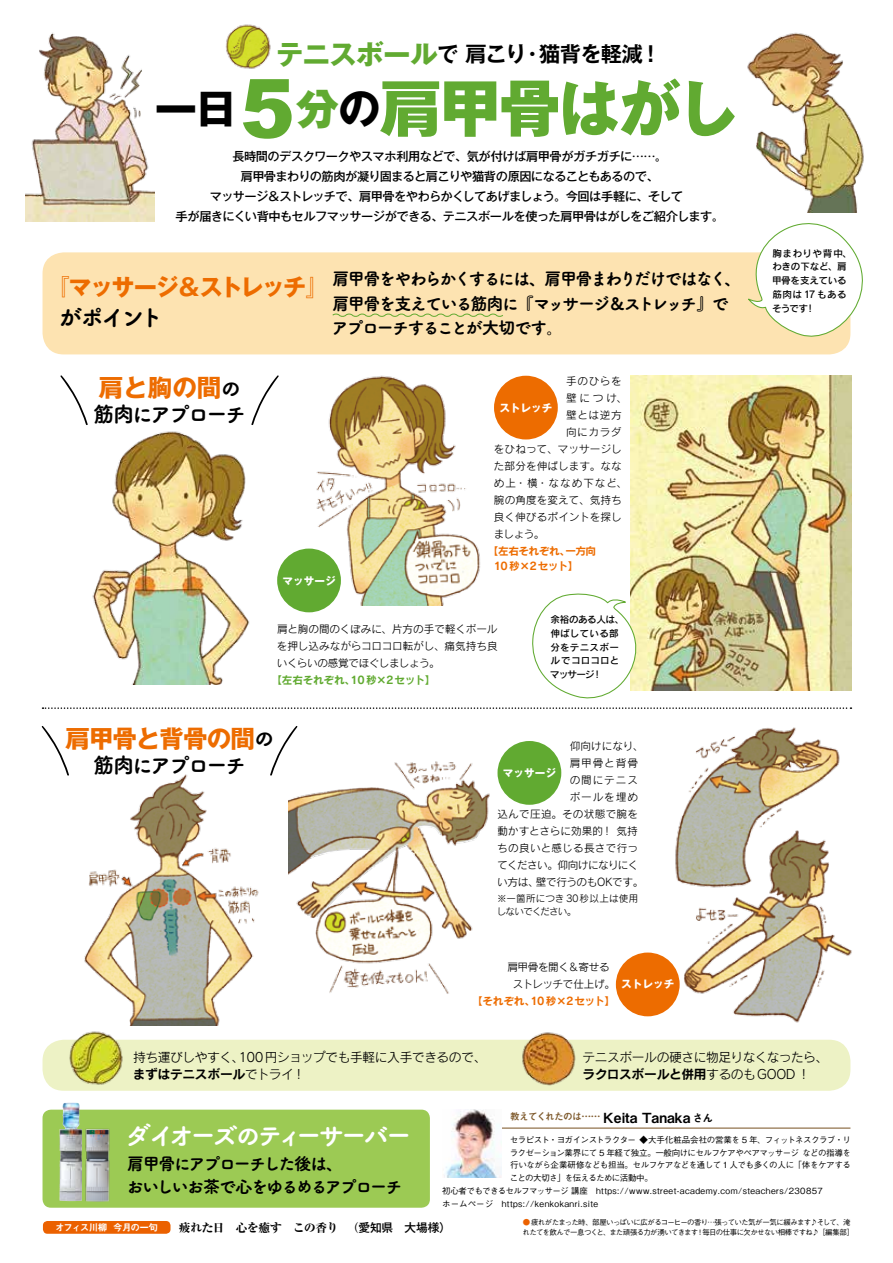
<style>
.page{position:relative;width:893px;height:1263px;background:#fff}
.page>*{position:absolute;margin:0;border:0;box-sizing:border-box;transform-origin:0 0}
.t1{font:900 81.9px "Arial";color:#61aa31}
.t2{font:800 61.65px "Gothic MB101 Pro";letter-spacing:-.035em;color:#61aa31}
.t3{font:700 42.45px "Gothic MB101 Pro";color:#000}
.t4{font:700 27.6px "Gothic MB101 Pro";letter-spacing:-.025em;color:#61aa31}
.t5{font:25.5px "Tsuku A Rd Gothic Std E";letter-spacing:-.13em;color:#fff}
.t6{font:700 24.6px "Gothic MB101 Pro";letter-spacing:-.03em;color:#ed6c00}
.t7{font:700 23.4px "Gothic MB101 Pro";letter-spacing:-.08em;color:#ed6c00}
.t8{font:23.4px "Tsuku A Rd Gothic Std E";letter-spacing:-.135em;color:#000}
.t9{font:700 21.3px "Gothic MB101 Pro De";letter-spacing:-.04em;color:#000}
.t10{font:21px "Tsuku A Rd Gothic Std E";letter-spacing:-.105em;color:#000}
.t11{font:16.95px/24.5px "Tsuku A Rd Gothic Std E";letter-spacing:-.105em;color:#000}
.t12{font:13.95px "Midashi Go Pro MB31";color:#000}
.t13{font:12.75px "Rodin Pro M";letter-spacing:-.035em;color:#000}
.t14{font:12.75px "Rodin Pro B";letter-spacing:-.025em;color:#000}
.t15{font:500 12.15px/20.2px "Gothic MB101 Pro";letter-spacing:-.045em;color:#000;text-align:center}
.t16{font:800 11.7px "Ryumin Pro";letter-spacing:-.025em;color:#000}
.t17{font:10.8px "Midashi Go Pro MB31";color:#000}
.t18{font:10.65px/17px "Rodin Pro M";color:#000;text-align:justify}
.t19{font:10.65px/14.9px "Rodin Pro B";letter-spacing:-.045em;color:#ed6c00}
.t20{font:10.65px/17px "Rodin Pro M";letter-spacing:-.035em;color:#000;text-align:center}
.t21{font:700 10.65px "Gothic MB101 Pro";color:#fff}
.t22{font:10.65px "Rodin Pro B";letter-spacing:-.025em;color:#61aa31}
.t23{font:10.65px "Rodin Pro M";letter-spacing:-.06em;color:#000}
.t24{font:10.65px "Rodin Pro M";letter-spacing:.025em;color:#000}
.t25{font:10.65px "Rodin Pro M";letter-spacing:.02em;color:#000}
.t26{font:10.65px "Rodin Pro M";letter-spacing:.09em;color:#000}
.t27{font:10.65px "Rodin Pro M";letter-spacing:-.03em;color:#000}
.t28{font:9.6px/13.8px "Rodin Pro DB";letter-spacing:.005em;color:#000;text-align:center}
.t29{font:9.6px/12.8px "Rodin Pro M";letter-spacing:.005em;color:#000}
.t30{font:9.6px "Midashi Go Pro MB31";letter-spacing:-.075em;color:#fff}
.t31{font:9.6px "Midashi Go Pro MB31";letter-spacing:-.07em;color:#7f5b2e}
.t32{font:9.6px "Rodin Pro DB";letter-spacing:-.045em;color:#000}
.t33{font:9.6px "Rodin Pro DB";letter-spacing:.03em;color:#000}
.t34{font:9.6px "Rodin Pro DB";letter-spacing:.025em;color:#000}
.t35{font:500 8.55px "Gothic BBB Pro";letter-spacing:.05em;color:#000}
.t36{font:500 8.55px "Gothic BBB Pro";letter-spacing:-.045em;color:#000}
.t37{font:500 8.55px "Gothic BBB Pro";letter-spacing:-.065em;color:#000}
.t38{font:500 8.55px "Gothic BBB Pro";letter-spacing:-.07em;color:#000}
.t39{font:500 7.5px "Gothic BBB Pro";letter-spacing:-.08em;color:#000}
.s1{font-family:"Gothic MB101 Pro De";font-size:21.3px;color:#000}
.s2{font-size:42.45px}
.s3{font-weight:700;font-size:42.45px;color:#000}
.s4{font-family:"Tsuku A Rd Gothic Std E";font-weight:400;font-size:21px;color:#000}
.s5{font-family:"Rodin Pro M"}
.s6{font-family:"Gothic MB101 Pro";font-weight:500}
.s7{font-family:"Midashi Go Pro MB31";font-weight:400;color:#eb6100}
</style>
<div class="page">
<div style="left:43px;top:1040px;width:807px;height:51px;background:#edf2c5;border-radius:21px"></div>
<div style="left:43px;top:1221px;width:128px;height:13px;background:#eb6100;border-radius:4px"></div>
<div style="left:43px;top:252px;width:807px;height:102px;background:#fde3b1;border-radius:21px"></div>
<svg style="left:332px;top:313px;width:171px;height:4px"></svg>
<div style="left:43px;top:1110px;width:387px;height:98px;background:#9cca54;border-radius:9px"></div>
<hr style="left:461px;top:1127px;width:389px;height:1px;background:#7f5b2e">
<img style="left:444px;top:1110px;width:58px;height:68px">
<img style="left:225px;top:24px;width:46px;height:45px">
<img style="left:68px;top:1031px;width:57px;height:54px">
<img style="left:520px;top:1032px;width:57px;height:54px">
<img style="left:26px;top:32px;width:129px;height:189px">
<img style="left:747px;top:32px;width:117px;height:181px">
<img style="left:308px;top:375px;width:172px;height:230px">
<img style="left:630px;top:376px;width:221px;height:314px">
<img style="left:288px;top:761px;width:202px;height:233px">
<img style="left:673px;top:727px;width:179px;height:296px">
<svg style="left:43px;top:707px;width:808px;height:2px"></svg>
<svg style="left:532px;top:592px;width:107px;height:107px"></svg>
<svg style="left:745px;top:223px;width:118px;height:117px"></svg>
<img style="left:92px;top:431px;width:158px;height:254px">
<img style="left:84px;top:774px;width:175px;height:252px">
<svg style="left:60px;top:375px;width:28px;height:50px"></svg>
<svg style="left:251px;top:375px;width:28px;height:50px"></svg>
<svg style="left:41px;top:726px;width:28px;height:50px"></svg>
<svg style="left:270px;top:726px;width:28px;height:50px"></svg>
<div style="left:277px;top:549px;width:64px;height:63px;background:#61aa31;border-radius:50%"></div>
<div style="left:497px;top:741px;width:64px;height:64px;background:#61aa31;border-radius:50%"></div>
<div style="left:494px;top:376px;width:64px;height:63px;background:#ed6c00;border-radius:50%"></div>
<div style="left:616px;top:952px;width:64px;height:64px;background:#ed6c00;border-radius:50%"></div>
<img style="left:82px;top:1109px;width:31px;height:93px">
<h3 class="t3" style="left:155px;top:73px;width:84px">一日</h3>
<h3 class="t4" style="left:276px;top:31px;width:184px">テニスボール<span class="s1">で</span></h3>
<h2 class="t2" style="left:296px;top:57px;width:444px"><span class="s2">分</span><span class="s3">の</span>肩甲骨はがし</h2>
<h3 class="t9" style="left:539px;top:36px;width:124px">猫背を軽減!</h3>
<h3 class="t9" style="left:465px;top:36px;width:63px">肩こり</h3>
<h3 class="t9" style="left:522px;top:36px;width:23px">・</h3>
<h1 class="t1" style="left:240px;top:49px;width:56px">5</h1>
<p class="t15" style="left:175px;top:144px;width:550px">長時間のデスクワークやスマホ利用などで、気が付けば肩甲骨がガチガチに......。<br>肩甲骨まわりの筋肉が凝り固まると肩こりや猫背の原因になることもあるので、<br>マッサージ＆ストレッチで、肩甲骨をやわらかくしてあげましょう。今回は手軽に、そして<br>手が届きにくい背中もセルフマッサージができる、テニスボールを使った肩甲骨はがしをご紹介します。</p>
<h3 class="t7" style="left:46px;top:268px;width:284px">『マッサージ＆ストレッチ『</h3>
<h3 class="t8" style="left:58px;top:299px;width:106px">がポイント</h3>
<h3 class="t6" style="left:99px;top:368px;width:144px">肩と胸の間<span class="s4">の</span></h3>
<h3 class="t10" style="left:94px;top:398px;width:154px">筋肉にアプローチ</h3>
<h3 class="t11" style="left:332px;top:266px;width:411px">肩甲骨をやわらかくするには、肩甲骨まわりだけではなく、肩甲骨を支えている筋肉に『マッサージ＆ストレッチ』でアプローチすることが大切です。</h3>
<p class="t18" style="left:566px;top:372px;width:57px">手のひらを</p>
<p class="t18" style="left:566px;top:389px;width:63px">壁につけ、</p>
<p class="t18" style="left:566px;top:406px;width:57px">壁とは逆方</p>
<p class="t18" style="left:566px;top:423px;width:57px">向にカラダ</p>
<p class="t18" style="left:494px;top:440px;width:129px">をひねって、マッサージし</p>
<p class="t18" style="left:494px;top:457px;width:129px">た部分を伸ばします。なな</p>
<p class="t26" style="left:494px;top:476px;width:135px">め上・横・ななめ下など、</p>
<p class="t18" style="left:494px;top:491px;width:129px">腕の角度を変えて、気持ち</p>
<p class="t18" style="left:494px;top:508px;width:129px">良く伸びるポイントを探し</p>
<p class="t18" style="left:494px;top:525px;width:52px">ましょう。</p>
<p class="t19" style="left:565px;top:543px;width:32px">一方向</p>
<p class="t21" style="left:499px;top:399px;width:55px">ストレッチ</p>
<p class="t19" style="left:494px;top:543px;width:86px;text-indent:-6px">【左右それぞれ、<br>10秒×2セット【</p>
<p class="t21" style="left:282px;top:572px;width:55px">マッサージ</p>
<p class="t18" style="left:277px;top:620px;width:222px">肩と胸の間のくぼみに、片方の手で軽くボールを押し込みながらコロコロ転がし、痛気持ち良いくらいの感覚でほぐしましょう。</p>
<p class="t22" style="left:351px;top:672px;width:86px">10秒×2セット【</p>
<p class="t22" style="left:271px;top:672px;width:85px">【左右それぞれ、</p>
<p class="t32" style="left:550px;top:613px;width:75px">余裕のある人は、</p>
<p class="t33" style="left:550px;top:627px;width:70px">伸ばしている部</p>
<p class="t34" style="left:550px;top:641px;width:70px">分をテニスボー</p>
<p class="t28" style="left:550px;top:654px;width:70px">ルでコロコロと</p>
<p class="t28" style="left:592px;top:667px;width:11px">!</p>
<p class="t28" style="left:550px;top:667px;width:46px">マッサージ</p>
<h3 class="t6" style="left:65px;top:718px;width:211px">肩甲骨と背骨の間<span class="s4">の</span></h3>
<h3 class="t10" style="left:94px;top:748px;width:154px">筋肉にアプローチ</h3>
<p class="t18" style="left:570px;top:737px;width:75px">仰向けになり、</p>
<p class="t18" style="left:570px;top:754px;width:70px">肩甲骨と背骨</p>
<p class="t18" style="left:570px;top:771px;width:70px">の間にテニス</p>
<p class="t18" style="left:570px;top:788px;width:70px">ボールを埋め</p>
<p class="t24" style="left:497px;top:807px;width:142px">込んで圧迫。その状態で腕を</p>
<p class="t18" style="left:497px;top:822px;width:142px">動かすとさらに効果的！気持</p>
<p class="t25" style="left:497px;top:841px;width:142px">ちの良いと感じる長さで行っ</p>
<p class="t23" style="left:497px;top:858px;width:143px">てください。仰向けになりにく</p>
<p class="t27" style="left:536px;top:875px;width:109px">壁で行うのもOKです。</p>
<p class="t21" style="left:503px;top:764px;width:55px">マッサージ</p>
<p class="t18" style="left:497px;top:873px;width:43px">い方は、</p>
<p class="t29" style="left:497px;top:892px;width:143px">※一箇所につき 30秒以上は使用しないでください。</p>
<p class="t20" style="left:507px;top:958px;width:109px">肩甲骨を開く＆寄せるストレッチで仕上げ。</p>
<p class="t19" style="left:530px;top:993px;width:86px">10秒×2セット【</p>
<p class="t19" style="left:472px;top:993px;width:64px">【それぞれ、</p>
<p class="t21" style="left:621px;top:975px;width:55px">ストレッチ</p>
<p class="t28" style="left:772px;top:246px;width:81px">胸まわりや背中、わきの下など、肩甲骨を支えている筋肉は17 もある!</p>
<p class="t28" style="left:772px;top:301px;width:37px">そうです</p>
<p class="t13" style="left:239px;top:1048px;width:249px">100円ショップでも手軽に入手できるので、</p>
<p class="t13" style="left:133px;top:1048px;width:113px">持ち運びしやすく、</p>
<p class="t14" style="left:133px;top:1065px;width:174px">まずはテニスボール<span class="s5">でトライ!</span></p>
<p class="t13" style="left:582px;top:1048px;width:247px">テニスボールの硬さに物足りなくなったら、</p>
<p class="t14" style="left:582px;top:1065px;width:229px">ラクロスボールと併用<span class="s5">するのもGOOD !</span></p>
<h3 class="t5" style="left:126px;top:1115px;width:287px">ダイオーズのティーサーバー</h3>
<h3 class="t11" style="left:127px;top:1151px;width:278px;line-height:23px">肩甲骨にアプローチした後は、<br>おいしいお茶で心をゆるめるアプローチ</h3>
<p class="t31" style="left:510px;top:1109px;width:92px">教えてくれたのは……</p>
<p class="t37" style="left:510px;top:1133px;width:343px">セラピスト・ヨガインストラクター ◆大手化粧品会社の営業を 5 年、フィットネスクラブ・リ</p>
<p class="t36" style="left:510px;top:1145px;width:343px">ラクゼーション業界にて 5 年経て独立。一般向けにセルフケアやペアマッサージなどの指導を</p>
<p class="t36" style="left:510px;top:1158px;width:342px">行いながら企業研修なども担当。セルフケアなどを通して 1 人でも多くの人に「体をケアする</p>
<p class="t38" style="left:510px;top:1171px;width:145px">ことの大切さ」を伝えるために活動中。</p>
<p class="t35" style="left:442px;top:1184px;width:382px">初心者でもできるセルフマッサージ講座　https://www.street-academy.com/steachers/230857</p>
<p class="t35" style="left:442px;top:1196px;width:157px">ホームページ　https://kenkokanri.site</p>
<h3 class="t12" style="left:603px;top:1106px;width:89px">Keita Tanaka</h3>
<p class="t17" style="left:692px;top:1109px;width:22px">さん</p>
<p class="t30" style="left:113px;top:1220px;width:47px">今月の一句</p>
<p class="t30" style="left:55px;top:1220px;width:54px">オフィス川柳</p>
<p class="t16" style="left:179px;top:1218px;width:273px">疲れた日　心を癒す　この香り　 （<span class="s6">愛知県　大場様）</span></p>
<p class="t39" style="left:523px;top:1216px;width:329px"><span class="s7">●</span> 疲れがたまった時、部屋いっぱいに広がるコーヒーの香り…張っていた気が一気に緩みます♪そして、淹</p>
<p class="t39" style="left:702px;top:1226px;width:153px">毎日の仕事に欠かせない相棒ですね♪［編集部[</p>
<p class="t39" style="left:523px;top:1226px;width:89px">れたてを飲んで一息つくと、</p>
<p class="t39" style="left:609px;top:1226px;width:90px">また頑張る力が湧いてきます</p>
<p class="t39" style="left:696px;top:1226px;width:9px">！</p>
</div>
